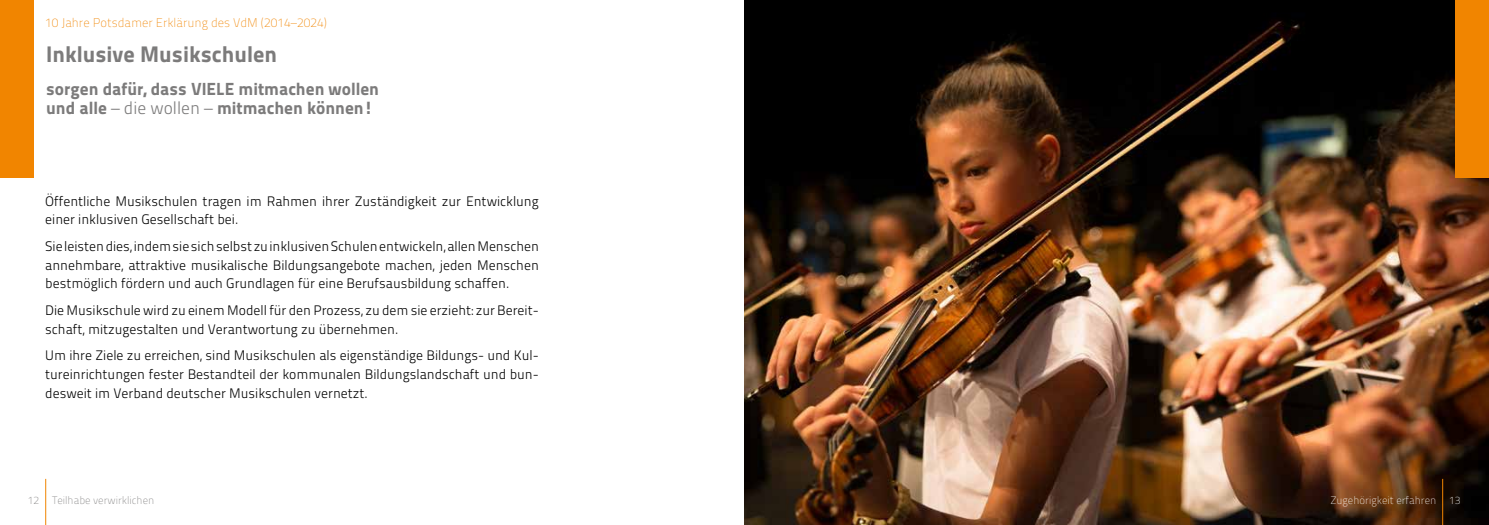
<style>
.page{position:relative;width:1489px;height:525px;background:#fff}
.page>*{position:absolute;margin:0;border:0;box-sizing:border-box;transform-origin:0 0}
.t1{font:22.5px "Titillium Maps 26 L 999 wt";color:#7c7b7b}
.t2{font:17.5px/18.8px "Titillium Maps 26 L 999 wt";color:#7c7b7b}
.t3{font:13.75px/18.8px "Titillium Maps 26 L 250 wt";color:#000}
.t4{font:12.5px "Titillium Maps 26 L 1 wt";color:#f18500}
.t5{font:10.75px "Titillium Maps 26 L 1 wt";color:#7c7b7b}
.t6{font:10.75px "Titillium Maps 26 L 1 wt";color:#fff}
.s1{font-family:"Titillium Maps 26 L 250 wt"}
</style>
<div class="page">
<div style="left:0;top:0;width:33px;height:177px;background:#f18500"></div>
<hr style="left:45px;top:478px;width:1px;height:46px;background:#f18500">
<img style="left:744px;top:0;width:744px;height:524px">
<hr style="left:1441px;top:478px;width:1px;height:46px;background:#f18500">
<div style="left:1455px;top:0;width:33px;height:177px;background:#f18500"></div>
<p class="t4" style="left:45px;top:14px;width:283px">10 Jahre Potsdamer Erklärung des VdM (2014–2024)</p>
<h1 class="t1" style="left:46px;top:36px;width:232px">Inklusive Musikschulen</h1>
<p class="t2" style="left:46px;top:78px;width:334px">sorgen dafür, dass VIELE mitmachen wollen und alle <span class="s1">– die wollen –</span> mitmachen können!</p>
<p class="t3" style="left:45px;top:190px;width:495px">Öffentliche Musikschulen tragen im Rahmen ihrer Zuständigkeit zur Entwicklung einer inklusiven Gesellschaft bei.</p>
<p class="t3" style="left:45px;top:236px;width:495px;text-align:justify">Sie leisten dies, indem sie sich selbst zu inklusiven Schulen entwickeln, allen Menschen annehmbare, attraktive musikalische Bildungsangebote machen, jeden Menschen bestmöglich fördern und auch Grundlagen für eine Berufsausbildung schaffen.</p>
<p class="t3" style="left:45px;top:300px;width:495px">Die Musikschule wird zu einem Modell für den Prozess, zu dem sie erzieht: zur Bereit&shy;schaft, mitzugestalten und Verantwortung zu übernehmen.</p>
<p class="t3" style="left:45px;top:345px;width:495px;text-align:justify">Um ihre Ziele zu erreichen, sind Musikschulen als eigenständige Bildungs- und Kul&shy;tureinrichtungen fester Bestandteil der kommunalen Bildungslandschaft und bun&shy;desweit im Verband deutscher Musikschulen vernetzt.</p>
<p class="t5" style="left:28px;top:492px;width:128px">12 Teilhabe verwirklichen</p>
<p class="t6" style="left:1330px;top:492px;width:132px">Zugehörigkeit erfahren 13</p>
</div>
